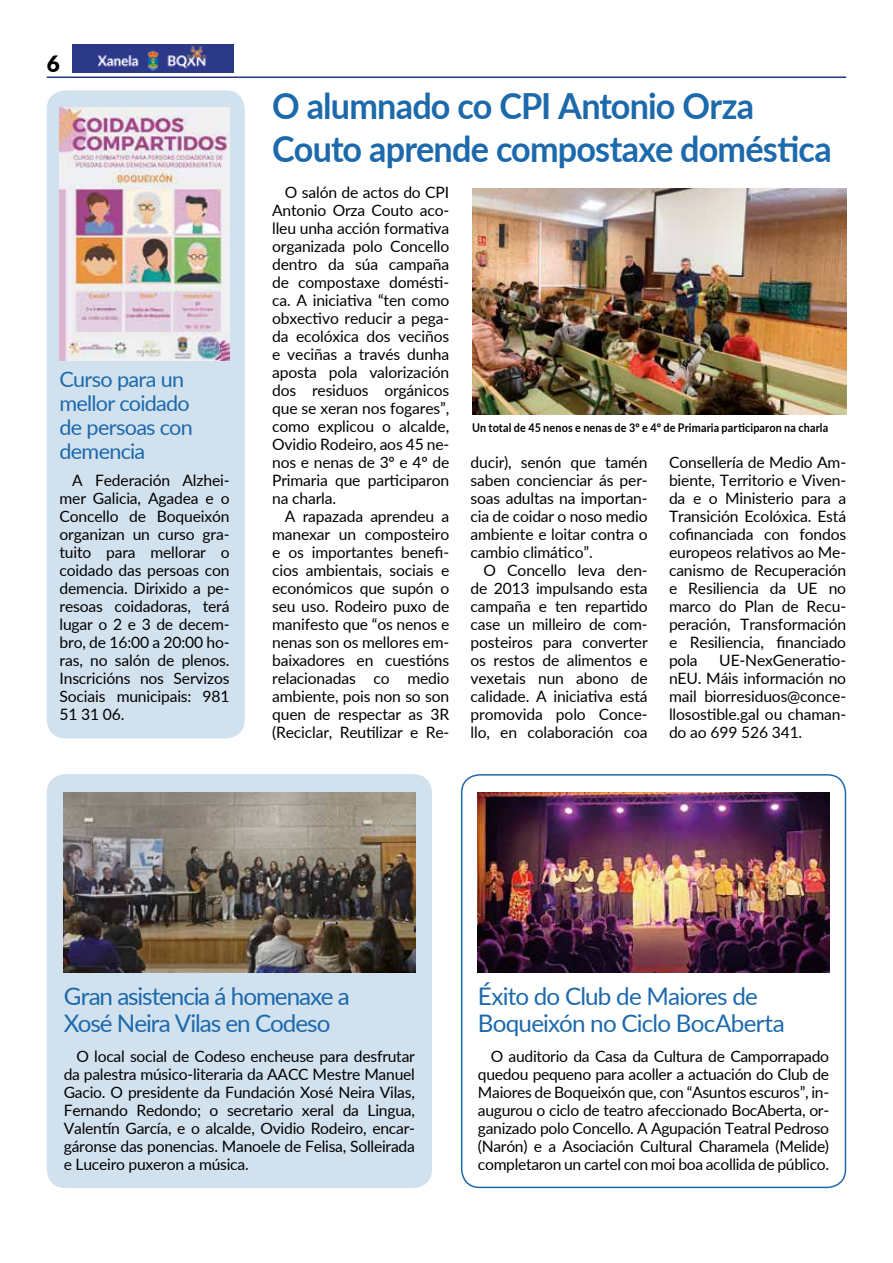
<style>
.page{position:relative;width:893px;height:1263px;background:#fff}
.page>*{position:absolute;margin:0;border:0;box-sizing:border-box;transform-origin:0 0}
.t1{font:700 36px/43.5px "Lato";letter-spacing:-.025em;color:#1c69ac;scale:.95 1}
.t2{font:24.15px/27px "Lato";letter-spacing:-.04em;color:#1c69ac}
.t3{font:900 22.5px "Lato";color:#000}
.t4{font:21.3px/24px "Lato";letter-spacing:-.03em;color:#1c69ac}
.t5{font:15.6px/18px "Lato";letter-spacing:-.01em;color:#000;text-align:justify}
.t6{font:700 12px "Lato";letter-spacing:.015em;color:#000;scale:.9 1}
</style>
<div class="page">
<hr style="left:47px;top:77px;width:799px;height:1px;background:#283583">
<img style="left:72px;top:44px;width:161px;height:28px">
<div style="left:461px;top:774px;width:385px;height:414px;border:2px solid #1c69ac;border-radius:18px"></div>
<img style="left:478px;top:792px;width:351px;height:180px">
<div style="left:48px;top:775px;width:383px;height:412px;background:#d2e1ee;border-radius:18px"></div>
<div style="left:47px;top:774px;width:385px;height:414px;border:2px solid #d2e1ee;border-radius:18px"></div>
<img style="left:64px;top:792px;width:351px;height:180px">
<img style="left:472px;top:188px;width:374px;height:226px">
<div style="left:48px;top:91px;width:196px;height:647px;background:#d2e1ee;border-radius:18px"></div>
<div style="left:47px;top:90px;width:198px;height:648px;border:2px solid #d2e1ee;border-radius:18px"></div>
<img style="left:60px;top:107px;width:170px;height:253px">
<h3 class="t3" style="left:47px;top:47px;width:15px">6</h3>
<h3 class="t4" style="left:60px;top:366px;width:135px">Curso para un mellor coidado de persoas con demencia</h3>
<p class="t5" style="left:60px;top:471px;width:172px;text-indent:13px">A Federación Alzhei&shy;mer Galicia, Agadea e o Concello de Boqueixón organizan un curso gra&shy;tuito para mellorar o coidado das persoas con demencia. Dirixido a pe&shy;resoas coidadoras, terá lugar o 2 e 3 de decem&shy;bro, de 16:00 a 20:00 ho&shy;ras, no salón de plenos.<br>Inscricións nos Servizos Sociais municipais: 981<br>51 31 06.</p>
<h1 class="t1" style="left:272px;top:82px;width:591px">O alumnado co CPI Antonio Orza<br>Couto aprende compostaxe doméstica</h1>
<p class="t5" style="left:272px;top:183px;width:179px;text-indent:13px">O salón de actos do CPI Antonio Orza Couto aco&shy;lleu unha acción formativa organizada polo Concello dentro da súa campaña de compostaxe domésti&shy;ca. A iniciativa “ten como obxectivo reducir a pega&shy;da ecolóxica dos veciños e veciñas a través dunha aposta pola valorización dos residuos orgánicos que se xeran nos fogares”, como explicou o alcalde, Ovidio Rodeiro, aos 45 ne&shy;nos e nenas de 3º e 4º de Primaria que participaron na charla.</p>
<p class="t5" style="left:272px;top:507px;width:179px;text-indent:13px">A rapazada aprendeu a manexar un composteiro e os importantes benefi&shy;cios ambientais, sociais e económicos que supón o seu uso. Rodeiro puxo de manifesto que “os nenos e nenas son os mellores em&shy;baixadores en cuestións relacionadas co medio ambiente, pois non so son quen de respectar as 3R (Reciclar, Reutilizar e Re-</p>
<p class="t6" style="left:472px;top:419px;width:397px">Un total de 45 nenos e nenas de 3º e 4º de Primaria participaron na charla</p>
<p class="t5" style="left:471px;top:453px;width:179px">ducir), senón que tamén saben concienciar ás per&shy;soas adultas na importan&shy;cia de coidar o noso medio ambiente e loitar contra o cambio climático”.</p>
<p class="t5" style="left:471px;top:561px;width:179px;text-indent:13px">O Concello leva den&shy;de 2013 impulsando esta campaña e ten repartido case un milleiro de com&shy;posteiros para converter os restos de alimentos e vexetais nun abono de calidade. A iniciativa está promovida polo Conce&shy;llo, en colaboración coa</p>
<p class="t5" style="left:669px;top:453px;width:179px">Consellería de Medio Am&shy;biente, Territorio e Viven&shy;da e o Ministerio para a Transición Ecolóxica. Está cofinanciada con fondos europeos relativos ao Me&shy;canismo de Recuperación e Resiliencia da UE no marco do Plan de Recu&shy;peración, Transformación e Resiliencia, financiado pola</p>
<p class="t5" style="left:669px;top:651px;width:179px;text-indent:50px">UE-NexGeneratio&shy;nEU. Máis información no mail biorresiduos@conce&shy;llosostible.gal ou chaman&shy;do ao 699 526 341.</p>
<h2 class="t2" style="left:64px;top:981px;width:288px">Gran asistencia á homenaxe a<br>Xosé Neira Vilas en Codeso</h2>
<p class="t5" style="left:64px;top:1047px;width:353px;text-indent:13px">O local social de Codeso encheuse para desfrutar da palestra músico-literaria da AACC Mestre Manuel Gacio. O presidente da Fundación Xosé Neira Vilas, Fernando Redondo; o secretario xeral da Lingua, Valentín García, e o alcalde, Ovidio Rodeiro, encar&shy;gáronse das ponencias. Manoele de Felisa, Solleirada e Luceiro puxeron a música.</p>
<h2 class="t2" style="left:478px;top:981px;width:308px">Éxito do Club de Maiores de<br>Boqueixón no Ciclo BocAberta</h2>
<p class="t5" style="left:478px;top:1047px;width:353px;text-indent:13px">O auditorio da Casa da Cultura de Camporrapado quedou pequeno para acoller a actuación do Club de Maiores de Boqueixón que, con “Asuntos escuros”, in&shy;augurou o ciclo de teatro afeccionado BocAberta, or&shy;ganizado polo Concello. A Agupación Teatral Pedroso (Narón) e a Asociación Cultural Charamela (Melide) completaron un cartel con moi boa acollida de público.</p>
</div>
